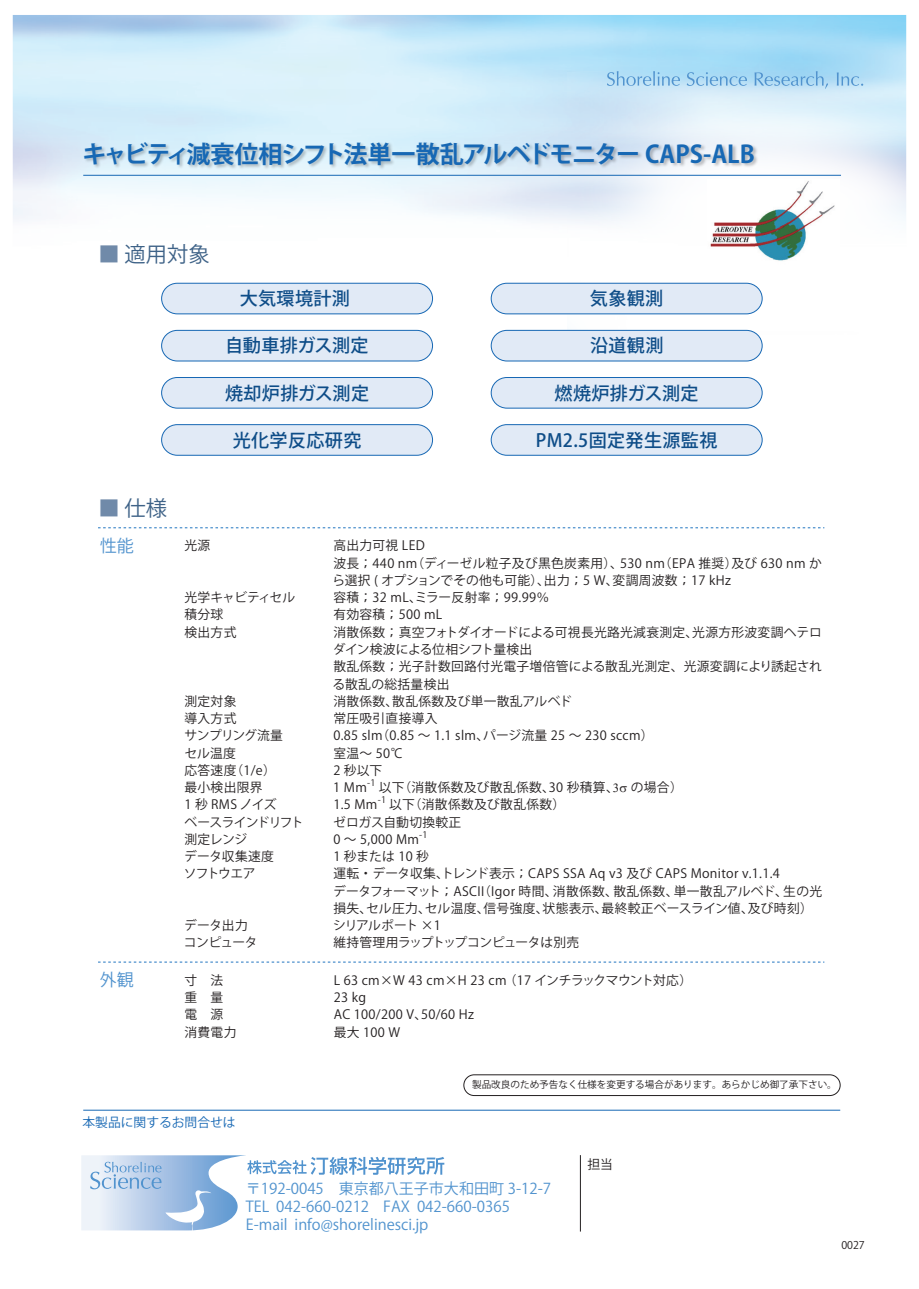
<style>
.page{position:relative;width:919px;height:1289px;background:#fff}
.page>*{position:absolute;margin:0;border:0;box-sizing:border-box;transform-origin:0 0}
.t1{font:700 24px "Koz Go Pro";letter-spacing:-.05em;color:#1768b4}
.t2{font:21.3px "Koz Go Pro";color:#3e6287}
.t3{font:500 18px "Koz Go Pro";letter-spacing:.02em;color:#0e4d88}
.t4{font:500 18px "Koz Go Pro";letter-spacing:-.01em;color:#0e4d88}
.t5{font:16.95px "Koz Go Pro";color:#5193ce}
.t6{font:15px/18px "Koz Go Pro";color:#5193ce}
.t7{font:12.75px/17.2px "Koz Go Pro";letter-spacing:.025em;color:#231f20}
.t8{font:12.75px "Koz Go Pro";letter-spacing:-.02em;color:#231f20}
.t9{font:12.75px "Koz Go Pro";letter-spacing:-.025em;color:#231f20}
.t10{font:12.75px "Koz Go Pro";color:#1768b4}
.t11{font:12.75px "Koz Go Pro";letter-spacing:-.075em;color:#231f20}
.t12{font:12.75px "Koz Go Pro";letter-spacing:.005em;color:#231f20}
.t13{font:12.75px "Koz Go Pro";letter-spacing:-.03em;color:#231f20}
.t14{font:12.75px "Koz Go Pro";letter-spacing:-.07em;color:#231f20}
.t15{font:12.75px "Koz Go Pro";letter-spacing:-.045em;color:#231f20}
.t16{font:10.65px "Koz Go Pro";color:#231f20}
.t17{font:9.6px "Koz Go Pro";color:#231f20}
.t18{font:9px "Koz Go Pro";color:#231f20}
.s1{color:#708aa9}
</style>
<div class="page">
<img style="left:13px;top:15px;width:893px;height:280px">
<img style="left:567px;top:72px;width:339px;height:262px">
<svg style="left:81px;top:1155px;width:363px;height:76px"></svg>
<hr style="left:580px;top:1155px;width:1px;height:76px;background:#231f20">
<div style="left:463px;top:1074px;width:377px;height:21px;border:1px solid #231f20;border-radius:10px"></div>
<svg style="left:607px;top:71px;width:73px;height:15px"></svg>
<svg style="left:686px;top:72px;width:61px;height:14px"></svg>
<svg style="left:754px;top:71px;width:74px;height:18px"></svg>
<svg style="left:836px;top:72px;width:27px;height:14px"></svg>
<hr style="left:83px;top:175px;width:758px;height:1px;background:#1768b4">
<hr style="left:83px;top:1109px;width:757px;height:1px;background:#1768b4">
<svg style="left:98px;top:527px;width:726px;height:1px"></svg>
<svg style="left:98px;top:961px;width:726px;height:1px"></svg>
<div style="left:162px;top:283px;width:270px;height:31px;background:#e1eaf6;border-radius:16px"></div>
<div style="left:161px;top:283px;width:272px;height:31px;border:1px solid #1768b4;border-radius:16px"></div>
<div style="left:162px;top:330px;width:270px;height:31px;background:#e1eaf6;border-radius:16px"></div>
<div style="left:161px;top:330px;width:272px;height:31px;border:1px solid #1768b4;border-radius:16px"></div>
<div style="left:162px;top:377px;width:270px;height:31px;background:#e1eaf6;border-radius:16px"></div>
<div style="left:161px;top:377px;width:272px;height:31px;border:1px solid #1768b4;border-radius:16px"></div>
<div style="left:162px;top:424px;width:270px;height:31px;background:#e1eaf6;border-radius:16px"></div>
<div style="left:161px;top:424px;width:272px;height:32px;border:1px solid #1768b4;border-radius:16px"></div>
<div style="left:491px;top:283px;width:271px;height:31px;background:#e1eaf6;border-radius:16px"></div>
<div style="left:490px;top:283px;width:272px;height:31px;border:1px solid #1768b4;border-radius:16px"></div>
<div style="left:491px;top:330px;width:271px;height:31px;background:#e1eaf6;border-radius:16px"></div>
<div style="left:490px;top:330px;width:272px;height:31px;border:1px solid #1768b4;border-radius:16px"></div>
<div style="left:491px;top:377px;width:271px;height:31px;background:#e1eaf6;border-radius:16px"></div>
<div style="left:490px;top:377px;width:272px;height:31px;border:1px solid #1768b4;border-radius:16px"></div>
<div style="left:491px;top:424px;width:271px;height:31px;background:#e1eaf6;border-radius:16px"></div>
<div style="left:490px;top:424px;width:272px;height:32px;border:1px solid #1768b4;border-radius:16px"></div>
<img style="left:82px;top:134px;width:685px;height:48px">
<img style="left:707px;top:179px;width:132px;height:89px">
<p class="t1" style="left:82px;top:138px;width:673px">キャビティ減衰位相シフト法単一散乱アルベドモニター CAPS-ALB</p>
<p class="t2" style="left:98px;top:240px;width:113px"><span class="s1">■</span> 適用対象</p>
<p class="t3" style="left:240px;top:287px;width:112px">大気環境計測</p>
<p class="t4" style="left:225px;top:334px;width:145px">自動車排ガス測定</p>
<p class="t3" style="left:225px;top:381px;width:146px">焼却炉排ガス測定</p>
<p class="t3" style="left:233px;top:428px;width:130px">光化学反応研究</p>
<p class="t3" style="left:590px;top:287px;width:75px">気象観測</p>
<p class="t3" style="left:590px;top:334px;width:75px">沿道観測</p>
<p class="t3" style="left:554px;top:381px;width:146px">燃焼炉排ガス測定</p>
<p class="t3" style="left:536px;top:428px;width:183px">PM2.5固定発生源監視</p>
<p class="t2" style="left:98px;top:494px;width:70px"><span class="s1">■</span> 仕様</p>
<p class="t5" style="left:100px;top:534px;width:36px">性能</p>
<p class="t7" style="left:184px;top:537px;width:27px">光源</p>
<p class="t7" style="left:332px;top:537px;width:491px">高出力可視 LED<br>波長；440 nm（ディーゼル粒子及び黒色炭素用）、530 nm（EPA 推奨）及び 630 nm から選択 ( オプションでその他も可能）、出力；5 W、変調周波数；17 kHz</p>
<p class="t13" style="left:184px;top:589px;width:112px">光学キャビティセル</p>
<p class="t7" style="left:333px;top:589px;width:217px">容積；32 mL、ミラー反射率；99.99％</p>
<p class="t7" style="left:184px;top:606px;width:40px">積分球</p>
<p class="t7" style="left:333px;top:606px;width:110px">有効容積；500 mL</p>
<p class="t7" style="left:184px;top:623px;width:53px">検出方式</p>
<p class="t7" style="left:332px;top:623px;width:491px">消散係数；真空フォトダイオードによる可視長光路光減衰測定、光源方形波変調ヘテロダイン検波による位相シフト量検出<br>散乱係数；光子計数回路付光電子増倍管による散乱光測定、光源変調により誘起される散乱の総括量検出</p>
<p class="t7" style="left:184px;top:692px;width:53px">測定対象</p>
<p class="t7" style="left:333px;top:692px;width:240px">消散係数、散乱係数及び単一散乱アルベド</p>
<p class="t7" style="left:184px;top:710px;width:53px">導入方式</p>
<p class="t7" style="left:333px;top:710px;width:106px">常圧吸引直接導入</p>
<p class="t15" style="left:184px;top:727px;width:100px">サンプリング流量</p>
<p class="t7" style="left:333px;top:727px;width:322px">0.85 slm（0.85 ～ 1.1 slm、パージ流量 25 ～ 230 sccm）</p>
<p class="t7" style="left:184px;top:744px;width:53px">セル温度</p>
<p class="t7" style="left:333px;top:744px;width:71px">室温～ 50℃</p>
<p class="t7" style="left:184px;top:761px;width:93px">応答速度（1/e）</p>
<p class="t7" style="left:333px;top:761px;width:51px">2 秒以下</p>
<p class="t7" style="left:184px;top:779px;width:80px">最小検出限界</p>
<p class="t7" style="left:333px;top:779px;width:35px">1 Mm</p>
<p class="t18" style="left:367px;top:777px;width:10px">-1</p>
<p class="t7" style="left:379px;top:779px;width:305px">以下（消散係数及び散乱係数、30 秒積算、✓ の場合）</p>
<p class="t7" style="left:184px;top:796px;width:93px">1 秒 RMS ノイズ</p>
<p class="t7" style="left:333px;top:796px;width:45px">1.5 Mm</p>
<p class="t18" style="left:377px;top:794px;width:10px">-1</p>
<p class="t7" style="left:389px;top:796px;width:177px">以下（消散係数及び散乱係数）</p>
<p class="t11" style="left:184px;top:813px;width:121px">ベースラインドリフト</p>
<p class="t12" style="left:333px;top:813px;width:129px">ゼロガス自動切換較正</p>
<p class="t7" style="left:184px;top:830px;width:64px">測定レンジ</p>
<p class="t7" style="left:333px;top:830px;width:87px">0 ～ 5,000 Mm</p>
<p class="t18" style="left:419px;top:828px;width:10px">-1</p>
<p class="t7" style="left:184px;top:848px;width:91px">データ収集速度</p>
<p class="t7" style="left:333px;top:848px;width:97px">1 秒または 10 秒</p>
<p class="t7" style="left:184px;top:865px;width:73px">ソフトウエア</p>
<p class="t7" style="left:333px;top:865px;width:490px">運転・データ収集、トレンド表示；CAPS SSA Aq v3 及び CAPS Monitor v.1.1.4<br>データフォーマット；ASCI（I Igor 時間、消散係数、散乱係数、単一散乱アルベド、生の光損失、セル圧力、セル温度、信号強度、状態表示、最終較正ベースライン値、及び時刻）</p>
<p class="t7" style="left:184px;top:917px;width:65px">データ出力</p>
<p class="t14" style="left:333px;top:917px;width:109px">シリアルポート ×1</p>
<p class="t7" style="left:184px;top:934px;width:75px">コンピュータ</p>
<p class="t9" style="left:333px;top:934px;width:247px">維持管理用ラップトップコンピュータは別売</p>
<p class="t5" style="left:100px;top:968px;width:36px">外観</p>
<p class="t7" style="left:184px;top:971px;width:40px">寸 法</p>
<p class="t8" style="left:334px;top:971px;width:360px">L 63 cm×W 43 cm×H 23 cm（17 インチラックマウント対応）</p>
<p class="t7" style="left:184px;top:989px;width:40px">重　量</p>
<p class="t7" style="left:333px;top:989px;width:34px">23 kg</p>
<p class="t7" style="left:184px;top:1006px;width:40px">電　源</p>
<p class="t7" style="left:333px;top:1006px;width:142px">AC 100/200 V、50/60 Hz</p>
<p class="t7" style="left:184px;top:1023px;width:53px">消費電力</p>
<p class="t7" style="left:333px;top:1023px;width:68px">最大 100 W</p>
<p class="t10" style="left:82px;top:1114px;width:155px">本製品に関するお問合せは</p>
<p class="t17" style="left:472px;top:1078px;width:366px">製品改良のため予告なく仕様を変更する場合があります。あらかじめ御了承下さい。</p>
<p class="t6" style="left:246px;top:1179px;width:307px">〒192-0045　東京都八王子市大和田町 3-12-7<br>TEL 042-660-0212 FAX 042-660-0365<br>E-mail info@shorelinesci.jp</p>
<p class="t7" style="left:587px;top:1155px;width:27px">担当</p>
<p class="t16" style="left:841px;top:1237px;width:25px">0027</p>
</div>
